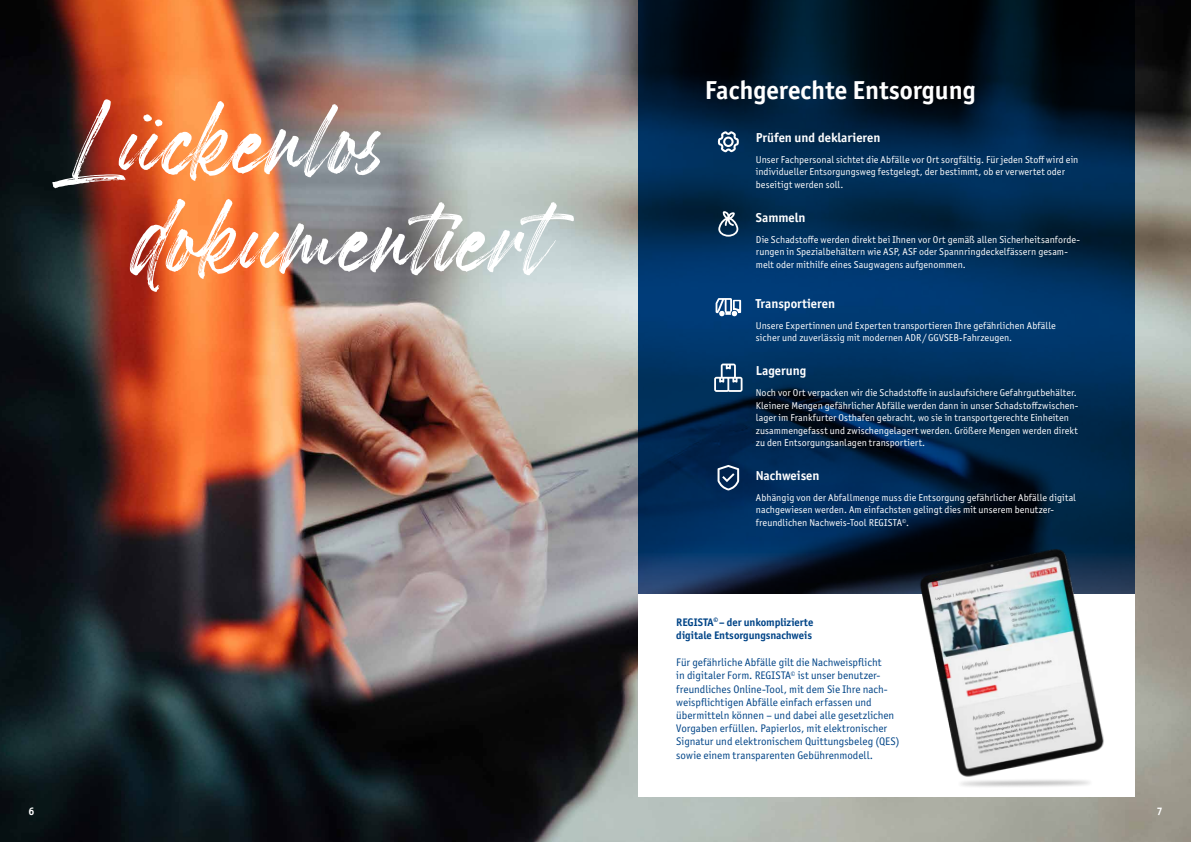
<style>
.page{position:relative;width:1191px;height:842px;background:#fff}
.page>*{position:absolute;margin:0;border:0;box-sizing:border-box;transform-origin:0 0}
.t1{font:131px/98px "Garland Glamour";color:#fff}
.t2{font:700 26px "Officina Sans ITC Pro";color:#fff}
.t3{font:700 13px "Officina Sans ITC Pro";color:#fff}
.t4{font:11px/13.2px "Officina Sans ITC Pro";color:#004487}
.t5{font:700 11px/13.2px "Officina Sans ITC Pro";letter-spacing:-.005em;color:#004487}
.t6{font:700 11px "Officina Sans ITC Pro";color:#fff}
.t7{font:10px/12.5px "Officina Sans ITC Pro";letter-spacing:.005em;color:#fff}
</style>
<div class="page">
<img style="left:0;top:0;width:1191px;height:842px">
<svg style="left:638px;top:0;width:496px;height:842px;background:#0b2e4e"></svg>
<div style="left:638px;top:594px;width:496px;height:203px;background:#fff"></div>
<img style="left:893px;top:538px;width:225px;height:275px">
<svg style="left:715px;top:298px;width:26px;height:19px"></svg>
<svg style="left:718px;top:211px;width:20px;height:26px"></svg>
<svg style="left:717px;top:465px;width:22px;height:25px"></svg>
<svg style="left:718px;top:131px;width:21px;height:21px"></svg>
<svg style="left:714px;top:364px;width:28px;height:28px"></svg>
<h1 class="t1" style="left:137px;top:96px;width:417px;text-indent:-72px">Lückenlos dokumentiert</h1>
<h2 class="t2" style="left:704px;top:74px;width:273px">Fachgerechte Entsorgung</h2>
<h3 class="t3" style="left:756px;top:129px;width:126px">Prüfen und deklarieren</h3>
<p class="t7" style="left:756px;top:153px;width:324px">Unser Fachpersonal sichtet die Abfälle vor Ort sorgfältig. Für jeden Stoff wird ein individueller Entsorgungsweg festgelegt, der bestimmt, ob er verwertet oder beseitigt werden soll.</p>
<h3 class="t3" style="left:756px;top:209px;width:51px">Sammeln</h3>
<p class="t7" style="left:756px;top:233px;width:326px">Die Schadstoffe werden direkt bei Ihnen vor Ort gemäß allen Sicherheitsanforde&shy;rungen in Spezialbehältern wie ASP, ASF oder Spannringdeckelfässern gesam&shy;melt oder mithilfe eines Saugwagens aufgenommen.</p>
<h3 class="t3" style="left:756px;top:295px;width:81px">Transportieren</h3>
<p class="t7" style="left:756px;top:319px;width:301px">Unsere Expertinnen und Experten transportieren Ihre gefährlichen Abfälle sicher und zuverlässig mit modernen ADR/GGVSEB-Fahrzeugen.</p>
<h3 class="t3" style="left:756px;top:363px;width:52px">Lagerung</h3>
<p class="t7" style="left:756px;top:386px;width:324px">Noch vor Ort verpacken wir die Schadstoffe in auslaufsichere Gefahrgutbehälter.<br>Kleinere Mengen gefährlicher Abfälle werden dann in unser Schadstoffzwischen&shy;lager im Frankfurter Osthafen gebracht, wo sie in transportgerechte Einheiten zusammengefasst und zwischengelagert werden. Größere Mengen werden direkt zu den Entsorgungsanlagen transportiert.</p>
<h3 class="t3" style="left:756px;top:467px;width:65px">Nachweisen</h3>
<p class="t7" style="left:756px;top:491px;width:322px">Abhängig von der Abfallmenge muss die Entsorgung gefährlicher Abfälle digital nachgewiesen werden. Am einfachsten gelingt dies mit unserem benutzer&shy;freundlichen Nachweis-Tool REGISTA<sup>©</sup>.</p>
<p class="t5" style="left:676px;top:615px;width:138px">REGISTA<sup>©</sup>– der unkomplizierte digitale Entsorgungsnachweis</p>
<p class="t4" style="left:676px;top:656px;width:225px">Für gefährliche Abfälle gilt die Nachweispflicht<br>in digitaler Form. REGISTA<sup>©</sup> ist unser benutzer&shy;freundliches Online-Tool, mit dem Sie Ihre nach&shy;weispflichtigen Abfälle einfach erfassen und übermitteln können – und dabei alle gesetzlichen Vorgaben erfüllen. Papierlos, mit elektronischer Signatur und elektronischem Quittungsbeleg (QES) sowie einem transparenten Gebührenmodell.</p>
<p class="t6" style="left:28px;top:805px;width:7px">6</p>
<p class="t6" style="left:1156px;top:805px;width:7px">7</p>
</div>
